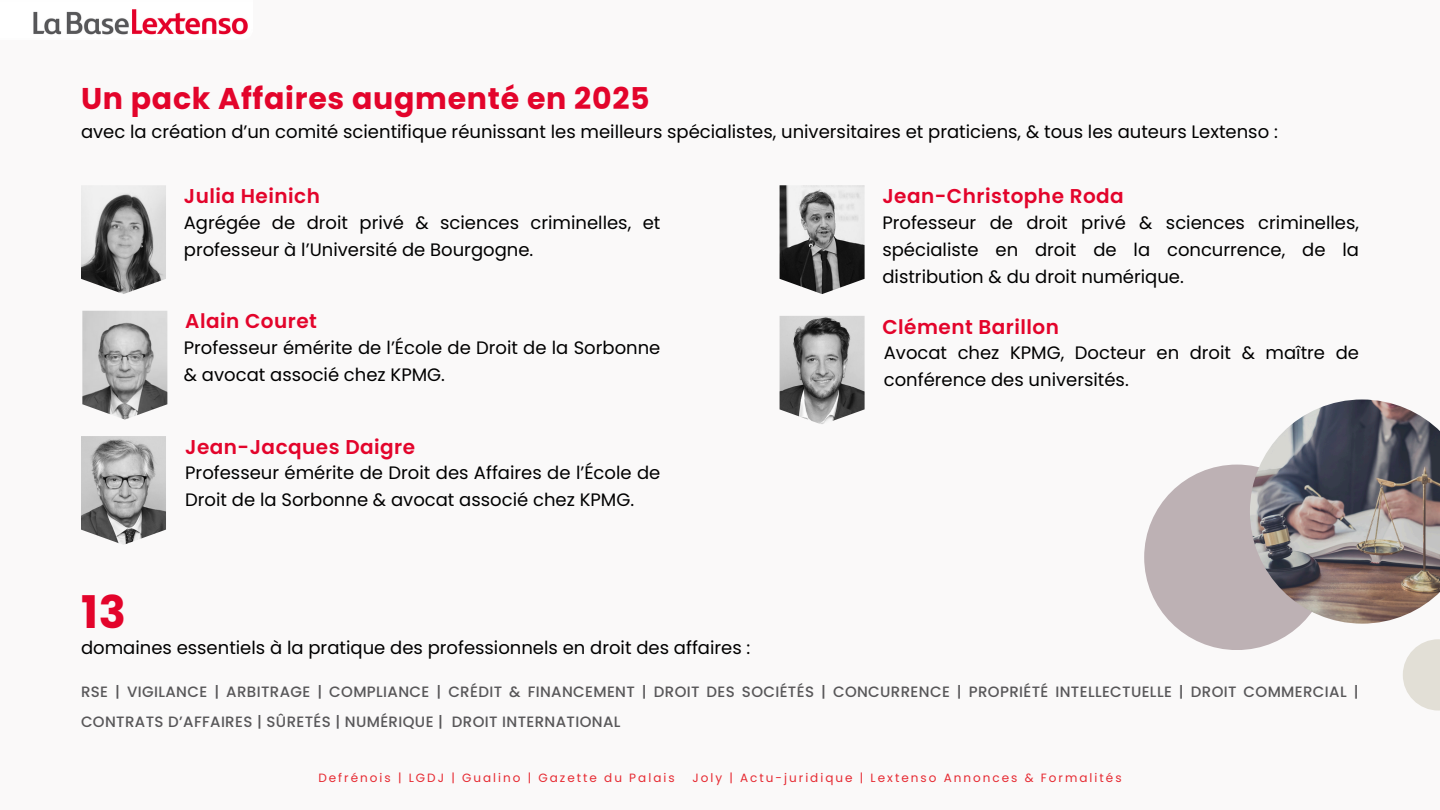
<style>
.page{position:relative;width:1440px;height:810px;background:#faf9f9}
.page>*{position:absolute;margin:0;border:0;box-sizing:border-box;transform-origin:0 0}
.t1{font:700 45px "Poppins";color:#e3042b}
.t2{font:700 30px "Poppins";letter-spacing:.025em;color:#e3042b}
.t3{font:600 20px "Poppins";letter-spacing:.025em;color:#e3042b}
.t4{font:18px/27px "Poppins";color:#000}
.t5{font:500 15px/30px "Poppins";letter-spacing:.025em;color:#585759}
.t6{font:12px "Poppins";letter-spacing:.17em;color:#e62a32}
</style>
<div class="page">
<img style="left:33px;top:9px;width:215px;height:26px">
<img style="left:81px;top:185px;width:85px;height:109px">
<img style="left:82px;top:311px;width:85px;height:109px">
<img style="left:81px;top:436px;width:85px;height:109px">
<img style="left:780px;top:316px;width:85px;height:108px">
<img style="left:780px;top:185px;width:85px;height:109px">
<div style="left:1144px;top:465px;width:186px;height:185px;background:#bdb1b4;border-radius:50%"></div>
<img style="left:1250px;top:400px;width:190px;height:224px">
<svg style="left:1403px;top:639px;width:37px;height:72px;fill:#e2dfd6"></svg>
<p class="t2" style="left:81px;top:78px;width:570px">Un pack Affaires augmenté en 2025</p>
<h2 class="t4" style="left:81px;top:119px;width:1198px">avec la création d’un comité scientifique réunissant les meilleurs spécialistes, universitaires et praticiens, &amp; tous les auteurs Lextenso :</h2>
<h3 class="t3" style="left:184px;top:182px;width:138px">Julia Heinich</h3>
<p class="t4" style="left:184px;top:209px;width:478px">Agrégée de droit privé &amp; sciences criminelles, et professeur à l’Université de Bourgogne.</p>
<h2 class="t3" style="left:185px;top:307px;width:133px">Alain Couret</h2>
<p class="t4" style="left:184px;top:334px;width:478px">Professeur émérite de l’École de Droit de la Sorbonne &amp; avocat associé chez KPMG.</p>
<h2 class="t3" style="left:185px;top:433px;width:231px">Jean-Jacques Daigre</h2>
<h3 class="t4" style="left:185px;top:460px;width:477px">Professeur émérite de Droit des Affaires de l’École de<br>Droit de la Sorbonne &amp; avocat associé chez KPMG.</h3>
<p class="t3" style="left:882px;top:182px;width:243px">Jean-Christophe Roda</p>
<h2 class="t4" style="left:882px;top:209px;width:478px;text-align:justify">Professeur de droit privé &amp; sciences criminelles, spécialiste en droit de la concurrence, de la distribution &amp; du droit numérique.</h2>
<h3 class="t3" style="left:882px;top:313px;width:178px">Clément Barillon</h3>
<p class="t4" style="left:884px;top:339px;width:477px">Avocat chez KPMG, Docteur en droit &amp; maître de conférence des universités.</p>
<p class="t1" style="left:81px;top:581px;width:47px">13</p>
<h3 class="t4" style="left:81px;top:635px;width:671px">domaines essentiels à la pratique des professionnels en droit des affaires :</h3>
<h4 class="t5" style="left:81px;top:676px;width:1279px">RSE | VIGILANCE | ARBITRAGE | COMPLIANCE | CRÉDIT &amp; FINANCEMENT | DROIT DES SOCIÉTÉS | CONCURRENCE | PROPRIÉTÉ INTELLECTUELLE | DROIT COMMERCIAL |<br>CONTRATS D’AFFAIRES | SÛRETÉS | NUMÉRIQUE | DROIT INTERNATIONAL</h4>
<h3 class="t6" style="left:318px;top:769px;width:358px">Defrénois | LGDJ | Gualino | Gazette du Palais</h3>
<h3 class="t6" style="left:692px;top:769px;width:431px">Joly | Actu-juridique | Lextenso Annonces &amp; Formalités</h3>
</div>
